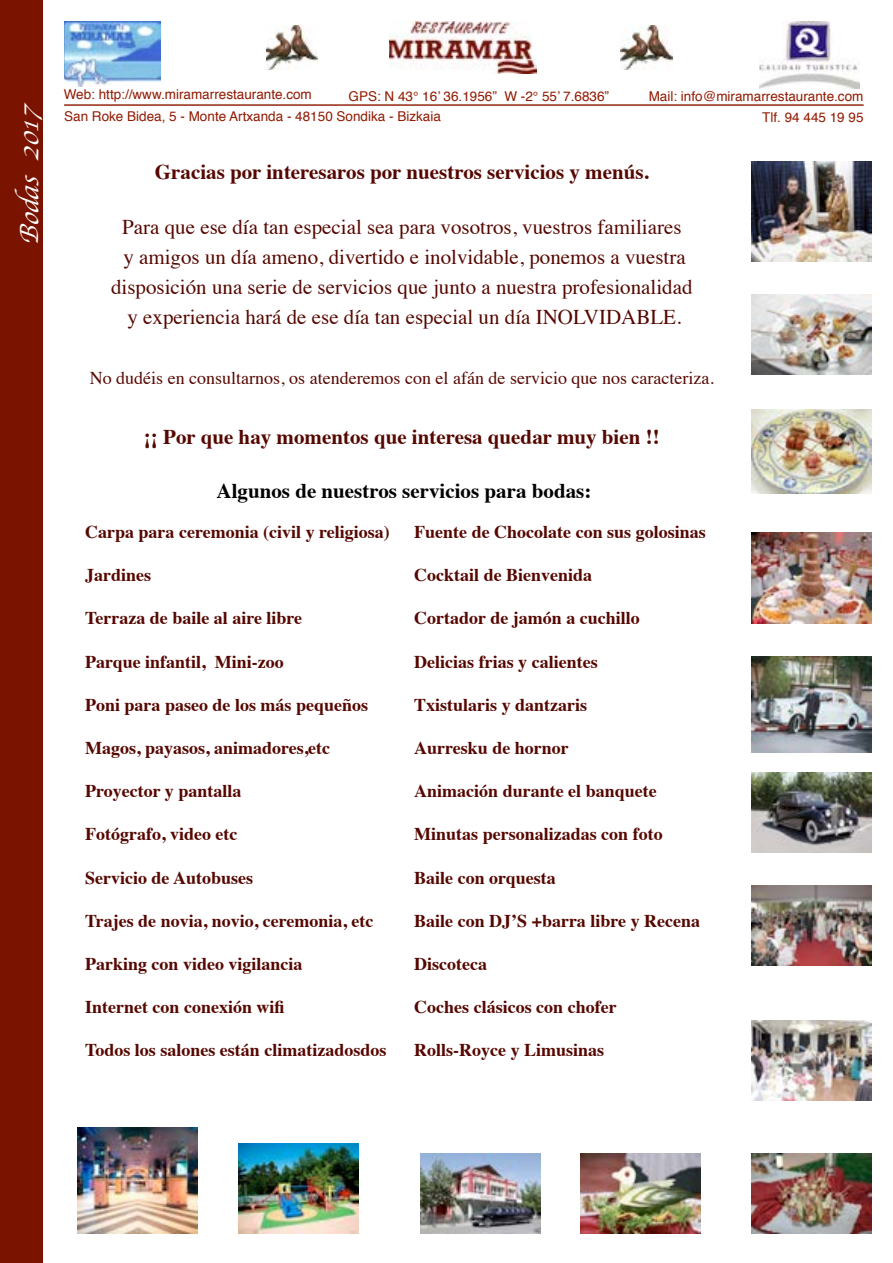
<style>
.page{position:relative;width:893px;height:1263px;background:#fff}
.page>*{position:absolute;margin:0;border:0;box-sizing:border-box;transform-origin:0 0}
.t1{font:italic 27px "Apple Chancery";color:#fff}
.t2{font:21px/30px "Times";color:#560701;text-align:center}
.t3{font:700 21px "Times";color:#560701}
.t4{font:700 21px "Times";color:#000}
.t5{font:700 18px "Times";color:#560701}
.t6{font:18px "Times";color:#560701}
.t7{font:13.5px "Helvetica";color:#911a02}
</style>
<div class="page">
<img style="left:64px;top:21px;width:96px;height:65px">
<img style="left:760px;top:21px;width:99px;height:67px">
<img style="left:389px;top:21px;width:147px;height:53px">
<hr style="left:64px;top:104px;width:800px;height:2px;background:#91280e">
<img style="left:266px;top:25px;width:52px;height:44px">
<img style="left:621px;top:25px;width:52px;height:44px">
<img style="left:752px;top:295px;width:120px;height:80px">
<img style="left:751px;top:162px;width:121px;height:100px">
<img style="left:752px;top:1153px;width:120px;height:80px">
<img style="left:581px;top:1153px;width:120px;height:80px">
<img style="left:752px;top:409px;width:120px;height:84px">
<img style="left:752px;top:533px;width:120px;height:91px">
<img style="left:752px;top:885px;width:120px;height:80px">
<img style="left:752px;top:656px;width:120px;height:96px">
<img style="left:752px;top:773px;width:120px;height:80px">
<img style="left:420px;top:1153px;width:120px;height:80px">
<img style="left:239px;top:1143px;width:120px;height:90px">
<img style="left:752px;top:1021px;width:120px;height:80px">
<img style="left:78px;top:1127px;width:120px;height:106px">
<div style="left:0;top:0;width:43px;height:1263px;background:#7b1301"></div>
<h1 class="t1" style="left:8px;top:245px;width:150px;rotate:-90deg">Bodas 2017</h1>
<p class="t7" style="left:64px;top:84px;width:250px">Web: http://www.miramarrestaurante.com</p>
<p class="t7" style="left:349px;top:86px;width:262px">GPS: N 43° 16’ 36.1956” W -2° 55’ 7.6836”</p>
<p class="t7" style="left:649px;top:86px;width:216px">Mail: info@miramarrestaurante.com</p>
<p class="t7" style="left:64px;top:106px;width:378px">San Roke Bidea, 5 - Monte Artxanda - 48150 Sondika - Bizkaia</p>
<p class="t7" style="left:762px;top:107px;width:103px">Tlf. 94 445 19 95</p>
<p class="t3" style="left:155px;top:152px;width:495px">Gracias por interesaros por nuestros servicios y menús.</p>
<p class="t2" style="left:111px;top:210px;width:583px">Para que ese día tan especial sea para vosotros, vuestros familiares<br>y amigos un día ameno, divertido e inolvidable, ponemos a vuestra disposición una serie de servicios que junto a nuestra profesionalidad y experiencia hará de ese día tan especial un día INOLVIDABLE.</p>
<p class="t6" style="left:90px;top:361px;width:626px">No dudéis en consultarnos, os atenderemos con el afán de servicio que nos caracteriza.</p>
<p class="t3" style="left:144px;top:417px;width:517px">¡¡ Por que hay momentos que interesa quedar muy bien !!</p>
<p class="t4" style="left:217px;top:471px;width:376px">Algunos de nuestros servicios para bodas:</p>
<p class="t5" style="left:85px;top:515px;width:306px">Carpa para ceremonia (civil y religiosa)</p>
<p class="t5" style="left:85px;top:558px;width:68px">Jardines</p>
<p class="t5" style="left:85px;top:601px;width:219px">Terraza de baile al aire libre</p>
<p class="t5" style="left:85px;top:644px;width:200px">Parque infantil, Mini-zoo</p>
<p class="t5" style="left:85px;top:687px;width:285px">Poni para paseo de los más pequeños</p>
<p class="t5" style="left:85px;top:731px;width:247px">Magos, payasos, animadores,etc</p>
<p class="t5" style="left:85px;top:774px;width:158px">Proyector y pantalla</p>
<p class="t5" style="left:85px;top:817px;width:154px">Fotógrafo, video etc</p>
<p class="t5" style="left:85px;top:860px;width:169px">Servicio de Autobuses</p>
<p class="t5" style="left:85px;top:903px;width:290px">Trajes de novia, novio, ceremonia, etc</p>
<p class="t5" style="left:85px;top:947px;width:219px">Parking con video vigilancia</p>
<p class="t5" style="left:85px;top:990px;width:201px">Internet con conexión wifi</p>
<p class="t5" style="left:85px;top:1033px;width:303px">Todos los salones están climatizadosdos</p>
<p class="t5" style="left:414px;top:515px;width:293px">Fuente de Chocolate con sus golosinas</p>
<p class="t5" style="left:414px;top:558px;width:180px">Cocktail de Bienvenida</p>
<p class="t5" style="left:414px;top:601px;width:227px">Cortador de jamón a cuchillo</p>
<p class="t5" style="left:414px;top:644px;width:185px">Delicias frias y calientes</p>
<p class="t5" style="left:414px;top:687px;width:175px">Txistularis y dantzaris</p>
<p class="t5" style="left:414px;top:731px;width:156px">Aurresku de hornor</p>
<p class="t5" style="left:414px;top:774px;width:244px">Animación durante el banquete</p>
<p class="t5" style="left:414px;top:817px;width:250px">Minutas personalizadas con foto</p>
<p class="t5" style="left:414px;top:860px;width:143px">Baile con orquesta</p>
<p class="t5" style="left:414px;top:903px;width:287px">Baile con DJ’S +barra libre y Recena</p>
<p class="t5" style="left:414px;top:947px;width:74px">Discoteca</p>
<p class="t5" style="left:414px;top:990px;width:204px">Coches clásicos con chofer</p>
<p class="t5" style="left:414px;top:1033px;width:192px">Rolls-Royce y Limusinas</p>
</div>
